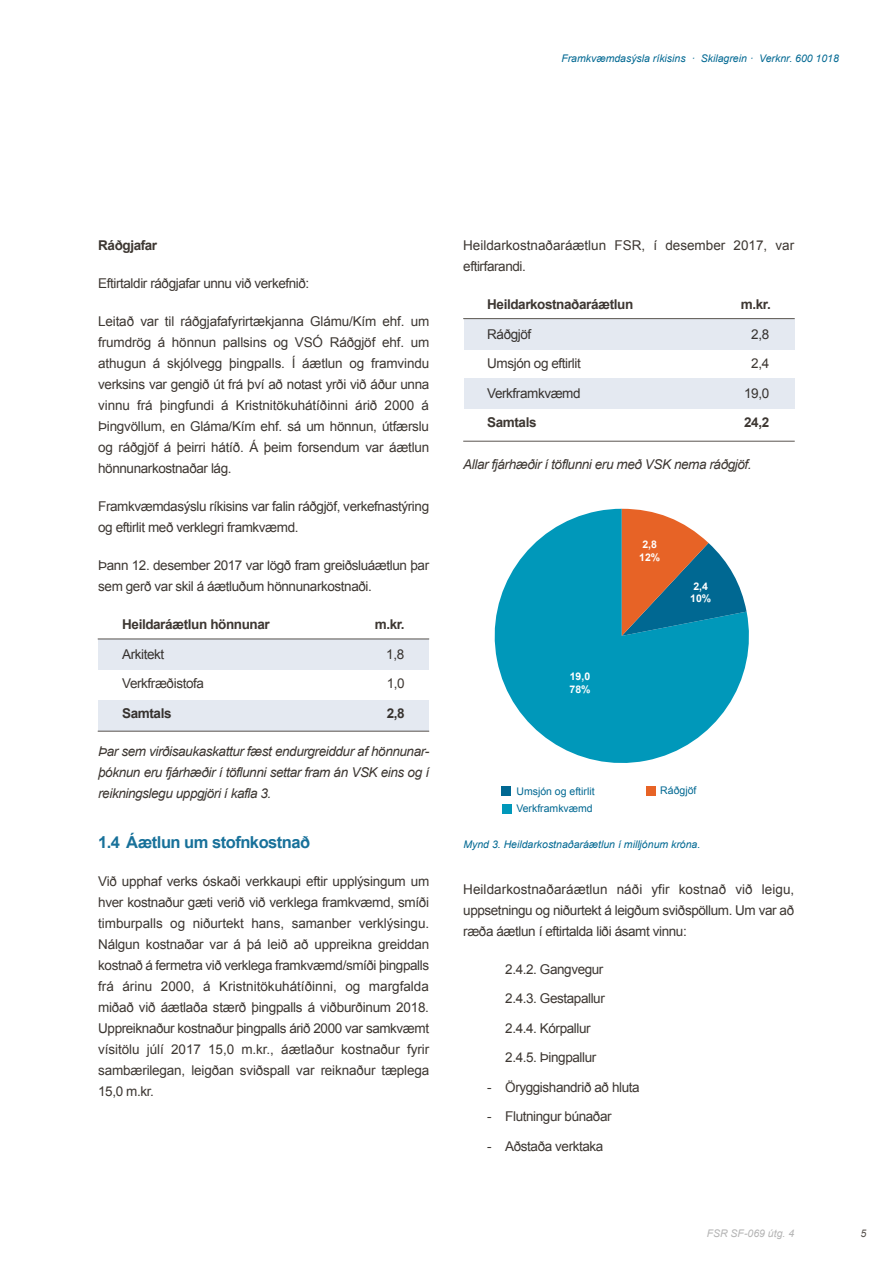
<style>
.page{position:relative;width:893px;height:1263px;background:#fff}
.page>*{position:absolute;margin:0;border:0;box-sizing:border-box;transform-origin:0 0}
.t1{font:700 16.5px "Arial";letter-spacing:-.03em;color:#18719a}
.t2{font:13.5px/21px "Arial";letter-spacing:-.03em;color:#3d3732;text-align:justify}
.t3{font:italic 13.5px/21px "Arial";letter-spacing:-.03em;color:#3d3732;text-align:justify}
.t4{font:700 13.5px "Arial";letter-spacing:-.03em;color:#3d3732}
.t5{font:13.5px/21px "Arial";color:#3d3732}
.t6{font:italic 10.5px "Arial";color:#006892}
.t7{font:10.5px "Arial";color:#006892}
.t8{font:700 10.5px/12.6px "Arial";color:#fff;text-align:center}
.t9{font:italic 10.5px "Arial";color:#b4b4b4}
.t10{font:italic 10.5px "Arial";color:#57514d}
</style>
<div class="page">
<div style="left:464px;top:319px;width:331px;height:30px;background:#e4e9f1"></div>
<div style="left:464px;top:378px;width:331px;height:30px;background:#e4e9f1"></div>
<div style="left:98px;top:639px;width:331px;height:30px;background:#e4e9f1"></div>
<div style="left:98px;top:701px;width:331px;height:30px;background:#e4e9f1"></div>
<hr style="left:463px;top:318px;width:332px;height:1px;background:#59544f">
<hr style="left:463px;top:441px;width:332px;height:1px;background:#59544f">
<hr style="left:98px;top:639px;width:331px;height:1px;background:#59544f">
<hr style="left:98px;top:731px;width:331px;height:1px;background:#59544f">
<div style="left:502px;top:805px;width:9px;height:9px;background:#0098ba"></div>
<div style="left:502px;top:787px;width:9px;height:9px;background:#006892"></div>
<div style="left:646px;top:787px;width:9px;height:9px;background:#e76326"></div>
<svg style="left:494px;top:509px;width:255px;height:254px;fill:#0098ba"></svg>
<svg style="left:622px;top:509px;width:125px;height:127px"></svg>
<p class="t6" style="left:561px;top:51px;width:279px">Framkvæmdasýsla ríkisins · Skilagrein · Verknr. 600 1018</p>
<p class="t4" style="left:98px;top:236px;width:61px">Ráðgjafar</p>
<p class="t2" style="left:98px;top:273px;width:213px">Eftirtaldir ráðgjafar unnu við verkefnið:</p>
<p class="t2" style="left:98px;top:311px;width:333px">Leitað var til ráðgjafafyrirtækjanna Glámu/Kím ehf. um frumdrög á hönnun pallsins og VSÓ Ráðgjöf ehf. um athugun á skjólvegg þingpalls. Í áætlun og framvindu verksins var gengið út frá því að notast yrði við áður unna vinnu frá þingfundi á Kristnitökuhátíðinni árið 2000 á Þingvöllum, en Gláma/Kím ehf. sá um hönnun, útfærslu og ráðgjöf á þeirri hátíð. Á þeim forsendum var áætlun hönnunarkostnaðar lág.</p>
<p class="t2" style="left:98px;top:496px;width:332px">Framkvæmdasýslu ríkisins var falin ráðgjöf, verkefnastýring og eftirlit með verklegri framkvæmd.</p>
<p class="t2" style="left:98px;top:555px;width:332px">Þann 12. desember 2017 var lögð fram greiðsluáætlun þar sem gerð var skil á áætluðum hönnunarkostnaði.</p>
<p class="t4" style="left:122px;top:615px;width:149px">Heildaráætlun hönnunar</p>
<p class="t4" style="left:375px;top:615px;width:31px">m.kr.</p>
<p class="t2" style="left:122px;top:644px;width:44px">Arkitekt</p>
<p class="t2" style="left:386px;top:644px;width:19px">1,8</p>
<p class="t2" style="left:122px;top:673px;width:83px">Verkfræðistofa</p>
<p class="t2" style="left:387px;top:673px;width:19px">1,0</p>
<p class="t4" style="left:122px;top:704px;width:51px">Samtals</p>
<p class="t4" style="left:387px;top:704px;width:19px">2,8</p>
<p class="t3" style="left:98px;top:741px;width:332px">Þar sem virðisaukaskattur fæst endurgreiddur af hönnunar&shy;þóknun eru fjárhæðir í töflunni settar fram án VSK eins og í reikningslegu uppgjöri í kafla 3.</p>
<p class="t1" style="left:98px;top:831px;width:214px">1.4 Áætlun um stofnkostnað</p>
<p class="t2" style="left:98px;top:871px;width:333px">Við upphaf verks óskaði verkkaupi eftir upplýsingum um hver kostnaður gæti verið við verklega framkvæmd, smíði timburpalls og niðurtekt hans, samanber verklýsingu.<br>Nálgun kostnaðar var á þá leið að uppreikna greiddan kostnað á fermetra við verklega framkvæmd/smíði þingpalls frá árinu 2000, á Kristnitökuhátíðinni, og margfalda miðað við áætlaða stærð þingpalls á viðburðinum 2018.<br>Uppreiknaður kostnaður þingpalls árið 2000 var samkvæmt vísitölu júlí 2017 15,0 m.kr., áætlaður kostnaður fyrir sambærilegan, leigðan sviðspall var reiknaður tæplega 15,0 m.kr.</p>
<p class="t5" style="left:463px;top:235px;width:332px">Heildarkostnaðaráætlun FSR, í desember 2017, var eftirfarandi.</p>
<p class="t4" style="left:487px;top:295px;width:148px">Heildarkostnaðaráætlun</p>
<p class="t4" style="left:741px;top:295px;width:31px">m.kr.</p>
<p class="t2" style="left:487px;top:324px;width:46px">Ráðgjöf</p>
<p class="t2" style="left:751px;top:324px;width:19px">2,8</p>
<p class="t2" style="left:487px;top:353px;width:95px">Umsjón og eftirlit</p>
<p class="t2" style="left:751px;top:353px;width:19px">2,4</p>
<p class="t2" style="left:487px;top:383px;width:95px">Verkframkvæmd</p>
<p class="t2" style="left:744px;top:383px;width:27px">19,0</p>
<p class="t4" style="left:487px;top:413px;width:51px">Samtals</p>
<p class="t4" style="left:744px;top:413px;width:27px">24,2</p>
<p class="t3" style="left:463px;top:454px;width:290px">Allar fjárhæðir í töflunni eru með VSK nema ráðgjöf.</p>
<p class="t8" style="left:569px;top:671px;width:23px;text-align:left">19,0<br>78%</p>
<p class="t8" style="left:639px;top:538px;width:23px">2,8<br>12%</p>
<p class="t8" style="left:690px;top:580px;width:23px">2,4<br>10%</p>
<p class="t7" style="left:516px;top:784px;width:80px">Umsjón og eftirlit</p>
<p class="t7" style="left:660px;top:784px;width:38px">Ráðgjöf</p>
<p class="t7" style="left:516px;top:802px;width:78px">Verkframkvæmd</p>
<p class="t6" style="left:463px;top:837px;width:238px">Mynd 3. Heildarkostnaðaráætlun í milljónum króna.</p>
<p class="t2" style="left:463px;top:879px;width:333px">Heildarkostnaðaráætlun náði yfir kostnað við leigu, uppsetningu og niðurtekt á leigðum sviðspöllum. Um var að ræða áætlun í eftirtalda liði ásamt vinnu:</p>
<p class="t2" style="left:505px;top:954px;width:101px;line-height:29.5px;text-align:left">2.4.2. Gangvegur<br>2.4.3. Gestapallur<br>2.4.4. Kórpallur<br>2.4.5. Þingpallur</p>
<p class="t2" style="left:487px;top:1077px;width:154px">- Öryggishandrið að hluta</p>
<p class="t2" style="left:487px;top:1106px;width:126px">- Flutningur búnaðar</p>
<p class="t2" style="left:487px;top:1136px;width:118px">- Aðstaða verktaka</p>
<p class="t9" style="left:707px;top:1227px;width:89px">FSR SF-069 útg. 4</p>
<p class="t10" style="left:861px;top:1227px;width:7px">5</p>
</div>
